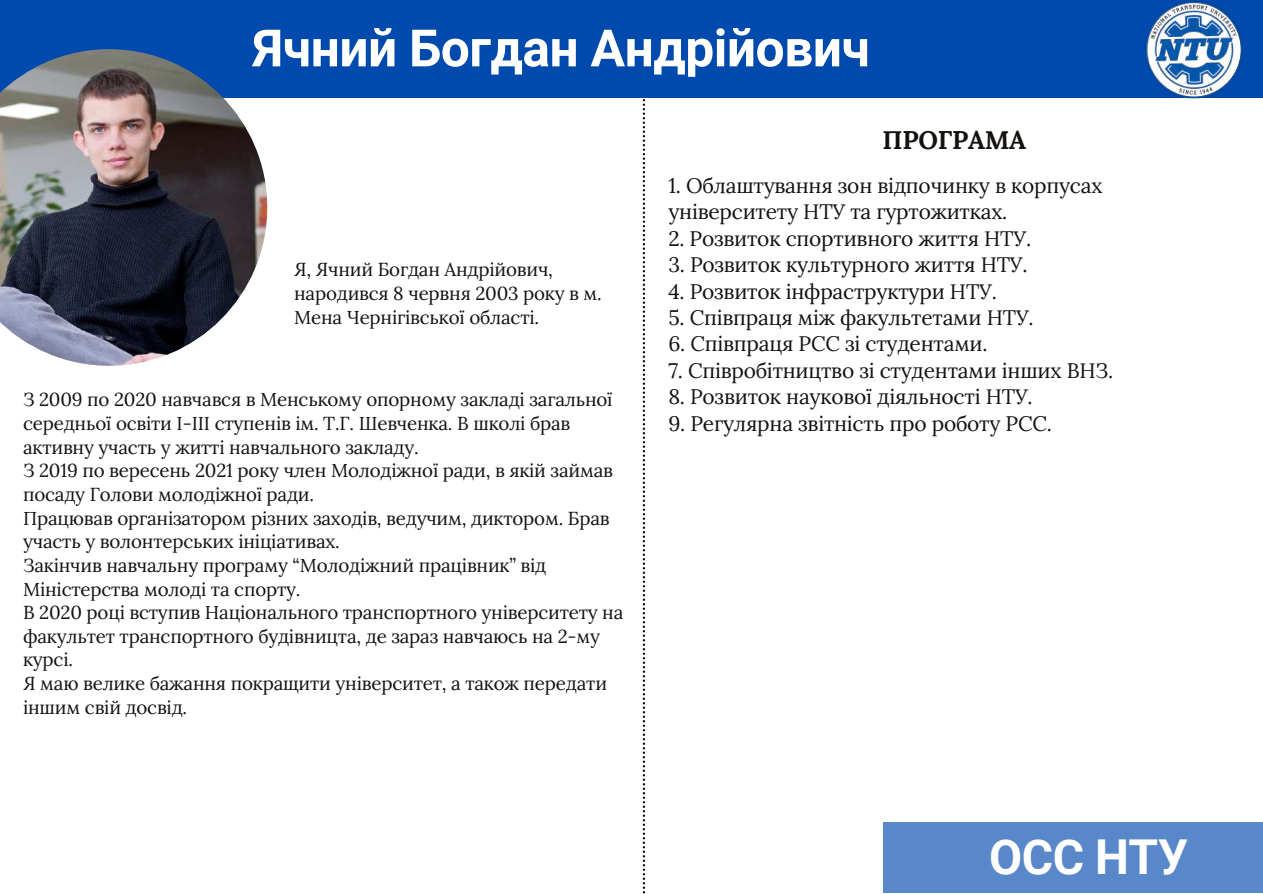
<style>
.page{position:relative;width:1263px;height:894px;background:#fff}
.page>*{position:absolute;margin:0;border:0;box-sizing:border-box;transform-origin:0 0}
.t1{font:62.25px "Roboto";letter-spacing:-.02em;color:#fff}
.t2{font:700 48px "Roboto";letter-spacing:-.01em;color:#fff}
.t3{font:700 25.5px "Lora";letter-spacing:-.01em;color:#14110f}
.t4{font:21px/26.4px "Lora";letter-spacing:-.01em;color:#14110f}
.t5{font:18.75px/23.5px "Lora";letter-spacing:-.01em;color:#14110f}
</style>
<div class="page">
<div style="left:0;top:0;width:1263px;height:98px;background:#004aad"></div>
<svg style="left:643px;top:99px;width:2px;height:794px"></svg>
<img style="left:1145px;top:1px;width:98px;height:98px">
<div style="left:883px;top:821px;width:380px;height:71px;background:#5888c9"></div>
<img style="left:0;top:49px;width:267px;height:316px">
<h1 class="t1" style="left:252px;top:0;width:978px"><sub>Ячний</sub> <sub>Бо</sub>С<sub>гд</sub>а<sub>а</sub>в<sub>н</sub>е<sub>А</sub>н<sub>н</sub>к<sub>д</sub>о<sub>р</sub>Г<sub>ій</sub>а<sub>о</sub>н<sub>в</sub>н<sub>ич</sub>а Миколаївна</h1>
<p class="t5" style="left:294px;top:257px;width:309px">Я, Ячний Богдан Андрійович, народився 8 червня 2003 року в м.<br>Мена Чернігівської області.</p>
<p class="t5" style="left:23px;top:388px;width:602px">З 2009 по 2020 навчався в Менському опорному закладі загальної середньої освіти I-III ступенів ім. Т.Г. Шевченка. В школі брав активну участь у житті навчального закладу.<br>З 2019 по вересень 2021 року член Молодіжної ради, в якій займав посаду Голови молодіжної ради.<br>Працював організатором різних заходів, ведучим, диктором. Брав участь у волонтерських ініціативах.<br>Закінчив навчальну програму “Молодіжний працівник” від Міністерства молоді та спорту.<br>В 2020 році вступив Національного транспортного університету на факультет транспортного будівницта, де зараз навчаюсь на 2-му курсі.<br>Я маю велике бажання покращити університет, а також передати іншим свій досвід.</p>
<h3 class="t3" style="left:882px;top:124px;width:145px">ПРОГРАМА</h3>
<p class="t4" style="left:668px;top:172px;width:436px">1. Облаштування зон відпочинку в корпусах університету НТУ та гуртожитках.</p>
<p class="t4" style="left:668px;top:225px;width:364px">2. Розвиток спортивного життя НТУ.</p>
<p class="t4" style="left:668px;top:251px;width:361px">3. Розвиток культурного життя НТУ.</p>
<p class="t4" style="left:668px;top:277px;width:330px">4. Розвиток інфраструктури НТУ.</p>
<p class="t4" style="left:668px;top:304px;width:367px">5. Співпраця між факультетами НТУ.</p>
<p class="t4" style="left:668px;top:330px;width:321px">6. Співпраця РСС зі студентами.</p>
<p class="t4" style="left:668px;top:357px;width:447px">7. Співробітництво зі студентами інших ВНЗ.</p>
<p class="t4" style="left:668px;top:383px;width:366px">8. Розвиток наукової діяльності НТУ.</p>
<p class="t4" style="left:668px;top:409px;width:385px">9. Регулярна звітність про роботу РСС.</p>
<h2 class="t2" style="left:989px;top:829px;width:201px">ОСС НТУ</h2>
</div>
